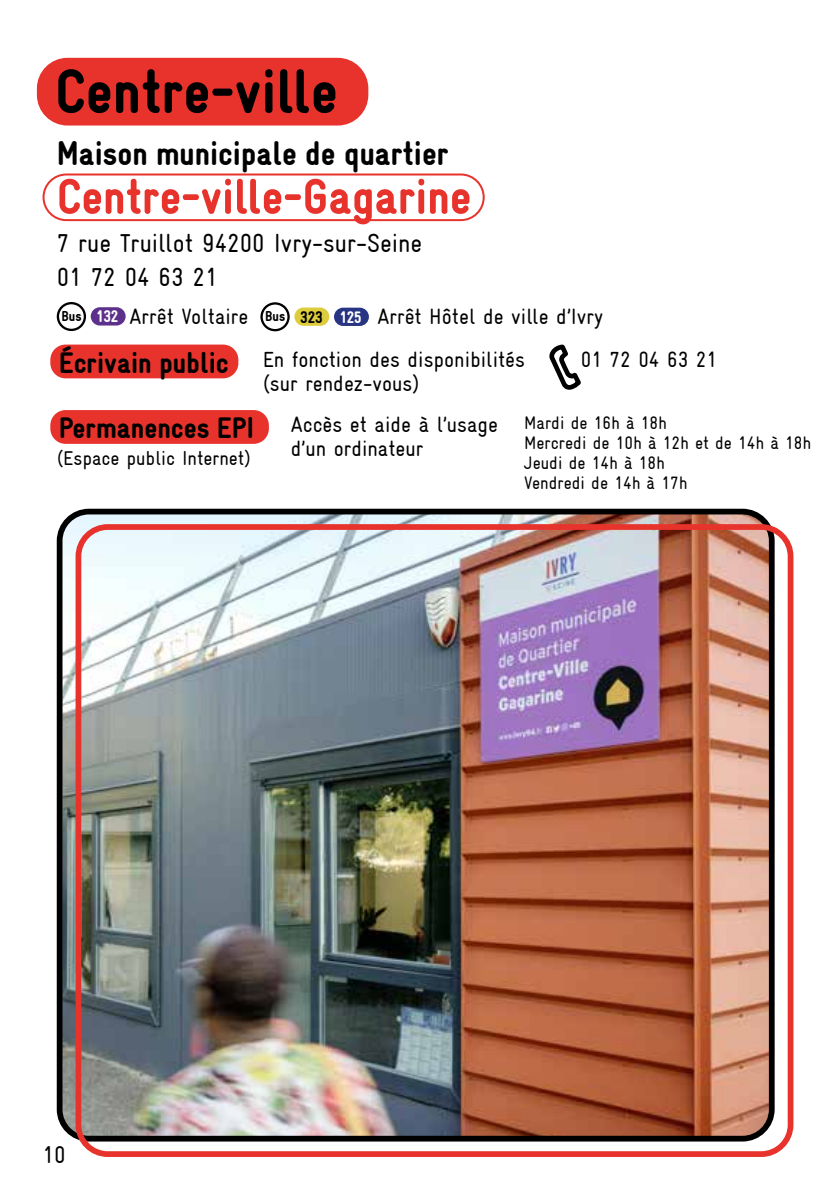
<style>
.page{position:relative;width:840px;height:1191px;background:#fff}
.page>*{position:absolute;margin:0;border:0;box-sizing:border-box;transform-origin:0 0}
.t1{font:900 condensed 62.4px "Gravur";color:#000}
.t2{font:900 condensed 50px "Gravur";color:#e7332c}
.t3{font:900 condensed 34px "Gravur";color:#000}
.t4{font:900 condensed 30px "Gravur";color:#000}
.t5{font:condensed 26px/34px "Gravur";color:#000}
.t6{font:condensed 24px "Gravur";color:#000}
.t7{font:condensed 22px/24px "Gravur";color:#000}
.t8{font:condensed 20px "Gravur";color:#000}
.t9{font:condensed 18px/20px "Gravur";color:#000}
.t10{font:900 condensed 14.6px "Gravur";color:#000}
.s1{font-size:16.8px;color:#fff}
.s2{font-size:16.8px}
.s3{font-weight:900;font-size:30px}
</style>
<div class="page">
<img style="left:64px;top:516px;width:706px;height:618px">
<div style="left:57px;top:509px;width:717px;height:632px;border:6px solid #000;border-radius:29px"></div>
<div style="left:75px;top:524px;width:718px;height:633px;border:6px solid #e7332c;border-radius:29px"></div>
<div style="left:37px;top:58px;width:331px;height:67px;background:#e7332c;border-radius:31px"></div>
<div style="left:42px;top:173px;width:442px;height:48px;border:2px solid #e7332c;border-radius:23px"></div>
<div style="left:50px;top:344px;width:188px;height:34px;background:#e7332c;border-radius:15px"></div>
<svg style="left:549px;top:344px;width:32px;height:46px"></svg>
<div style="left:260px;top:302px;width:29px;height:29px;border:2px solid #000;border-radius:50%"></div>
<div style="left:294px;top:307px;width:35px;height:19px;background:#ddcc3b;border-radius:9px"></div>
<div style="left:334px;top:308px;width:35px;height:18px;background:#283583;border-radius:9px"></div>
<div style="left:57px;top:302px;width:29px;height:29px;border:2px solid #000;border-radius:50%"></div>
<div style="left:91px;top:307px;width:35px;height:18px;background:#5d318b;border-radius:9px"></div>
<div style="left:50px;top:410px;width:219px;height:34px;background:#e7332c;border-radius:15px"></div>
<h1 class="t1" style="left:55px;top:57px;width:284px">Centre-ville</h1>
<h3 class="t3" style="left:57px;top:135px;width:393px">Maison municipale de quartier</h3>
<h2 class="t2" style="left:57px;top:169px;width:416px">Centre-ville-Gagarine</h2>
<p class="t5" style="left:57px;top:226px;width:367px">7 rue Truillot 94200 Ivry-sur-Seine<br>01 72 04 63 21</p>
<p class="t7" style="left:130px;top:305px;width:120px">Arrêt Voltaire</p>
<p class="t7" style="left:377px;top:305px;width:227px">Arrêt Hôtel de ville d’Ivry</p>
<p class="t10" style="left:61px;top:308px;width:58px">Bus <span class="s1">132</span></p>
<p class="t10" style="left:265px;top:308px;width:98px">Bus <span class="s2">323</span> <span class="s1">125</span></p>
<p class="t7" style="left:262px;top:347px;width:263px;text-indent:-204px"><span class="s3">Écrivain public</span> En fonction des disponibilités (sur rendez-vous)</p>
<p class="t7" style="left:580px;top:347px;width:137px">01 72 04 63 21</p>
<h3 class="t4" style="left:59px;top:411px;width:197px">Permanences EPI</h3>
<p class="t8" style="left:57px;top:446px;width:195px">(Espace public Internet)</p>
<p class="t7" style="left:291px;top:413px;width:208px">Accès et aide à l’usage d’un ordinateur</p>
<p class="t9" style="left:524px;top:412px;width:288px">Mardi de 16h à 18h<br>Mercredi de 10h à 12h et de 14h à 18h<br>Jeudi de 14h à 18h<br>Vendredi de 14h à 17h</p>
<p class="t6" style="left:43px;top:1140px;width:25px">10</p>
</div>
